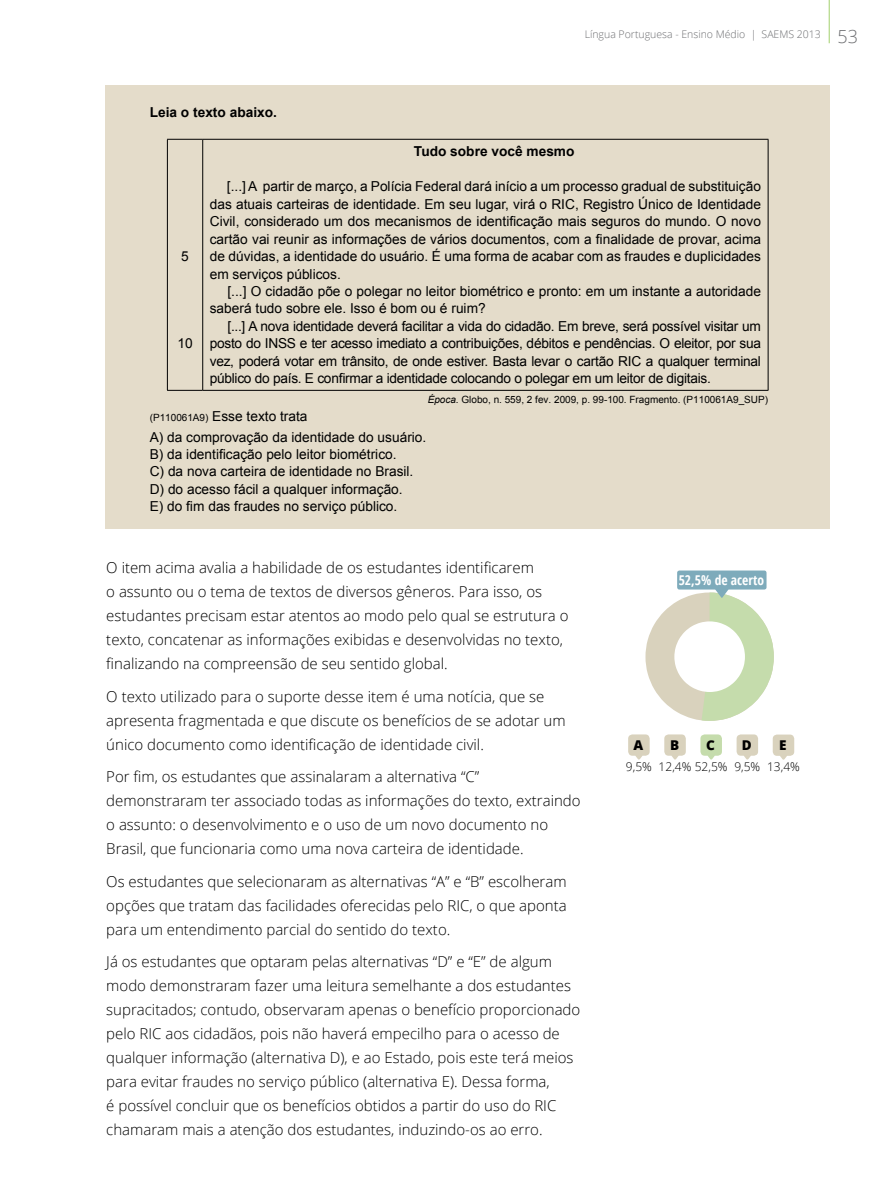
<style>
.page{position:relative;width:893px;height:1191px;background:#fff}
.page>*{position:absolute;margin:0;border:0;box-sizing:border-box;transform-origin:0 0}
.t1{font:300 18px "Open Sans";color:#6d6e71}
.t2{font:300 15px/24px "Open Sans";color:#000}
.t3{font:13.65px/17.4px "Arial";color:#000}
.t4{font:700 13.65px "Arial";color:#000}
.t5{font:700 condensed 13.5px "Open Sans";color:#fff}
.t6{font:800 13.5px "Open Sans";color:#000}
.t7{font:300 12px "Open Sans";color:#000}
.t8{font:300 10.5px "Open Sans";color:#6d6e71}
.t9{font:9.9px "Arial";color:#000}
.s1{font-style:italic}
.s2{font-size:9.9px}
</style>
<div class="page">
<div style="left:106px;top:85px;width:724px;height:443px;background:#e4dcca"></div>
<hr style="left:167px;top:139px;width:36px;height:1px;background:#000">
<hr style="left:167px;top:140px;width:1px;height:250px;background:#000">
<hr style="left:203px;top:139px;width:565px;height:1px;background:#000">
<hr style="left:202px;top:140px;width:1px;height:250px;background:#000">
<hr style="left:768px;top:140px;width:1px;height:250px;background:#000">
<hr style="left:167px;top:390px;width:36px;height:1px;background:#000">
<hr style="left:203px;top:390px;width:565px;height:1px;background:#000">
<svg style="left:628px;top:734px;width:22px;height:26px"></svg>
<svg style="left:664px;top:734px;width:22px;height:26px"></svg>
<svg style="left:700px;top:734px;width:22px;height:26px"></svg>
<svg style="left:737px;top:734px;width:21px;height:26px"></svg>
<svg style="left:773px;top:734px;width:21px;height:26px"></svg>
<svg style="left:645px;top:589px;width:129px;height:132px"></svg>
<div style="left:677px;top:570px;width:89px;height:19px;background:#7eabbb;border-radius:2px"></div>
<hr style="left:829px;top:0;width:1px;height:43px;background:#a2d06d">
<p class="t8" style="left:585px;top:27px;width:238px">Língua Portuguesa - Ensino Médio | SAEMS 2013</p>
<p class="t1" style="left:837px;top:24px;width:22px">53</p>
<p class="t4" style="left:150px;top:103px;width:129px">Leia o texto abaixo.</p>
<p class="t4" style="left:414px;top:142px;width:162px">Tudo sobre você mesmo</p>
<p class="t3" style="left:210px;top:178px;width:553px;text-align:justify;text-indent:17px">[...] A partir de março, a Polícia Federal dará início a um processo gradual de substituição das atuais carteiras de identidade. Em seu lugar, virá o RIC, Registro Único de Identidade Civil, considerado um dos mecanismos de identificação mais seguros do mundo. O novo cartão vai reunir as informações de vários documentos, com a finalidade de provar, acima de dúvidas, a identidade do usuário. É uma forma de acabar com as fraudes e duplicidades em serviços públicos.</p>
<p class="t3" style="left:210px;top:283px;width:553px;text-indent:18px">[...] O cidadão põe o polegar no leitor biométrico e pronto: em um instante a autoridade saberá tudo sobre ele. Isso é bom ou é ruim?</p>
<p class="t3" style="left:210px;top:317px;width:553px;text-align:justify;text-indent:18px">[...] A nova identidade deverá facilitar a vida do cidadão. Em breve, será possível visitar um posto do INSS e ter acesso imediato a contribuições, débitos e pendências. O eleitor, por sua vez, poderá votar em trânsito, de onde estiver. Basta levar o cartão RIC a qualquer terminal público do país. E confirmar a identidade colocando o polegar em um leitor de digitais.</p>
<p class="t9" style="left:428px;top:393px;width:342px"><span class="s1">Época</span>. Globo, n. 559, 2 fev. 2009, p. 99-100. Fragmento. (P110061A9_SUP)</p>
<p class="t3" style="left:150px;top:405px;width:278px;line-height:21px"><span class="s2">(P110061A9)</span> Esse texto trata<br>A) da comprovação da identidade do usuário.</p>
<p class="t3" style="left:150px;top:446px;width:265px">B) da identificação pelo leitor biométrico.<br>C) da nova carteira de identidade no Brasil.<br>D) do acesso fácil a qualquer informação.<br>E) do fim das fraudes no serviço público.</p>
<p class="t3" style="left:181px;top:248px;width:9px">5</p>
<p class="t3" style="left:177px;top:335px;width:17px">10</p>
<p class="t2" style="left:106px;top:555px;width:464px">O item acima avalia a habilidade de os estudantes identificarem<br>o assunto ou o tema de textos de diversos gêneros. Para isso, os estudantes precisam estar atentos ao modo pelo qual se estrutura o texto, concatenar as informações exibidas e desenvolvidas no texto, finalizando na compreensão de seu sentido global.</p>
<p class="t2" style="left:106px;top:683px;width:461px">O texto utilizado para o suporte desse item é uma notícia, que se apresenta fragmentada e que discute os benefícios de se adotar um único documento como identificação de identidade civil.</p>
<p class="t2" style="left:106px;top:764px;width:476px">Por fim, os estudantes que assinalaram a alternativa “C” demonstraram ter associado todas as informações do texto, extraindo o assunto: o desenvolvimento e o uso de um novo documento no Brasil, que funcionaria como uma nova carteira de identidade.</p>
<p class="t2" style="left:106px;top:868px;width:462px;text-align:justify">Os estudantes que selecionaram as alternativas “A” e “B” escolheram opções que tratam das facilidades oferecidas pelo RIC, o que aponta para um entendimento parcial do sentido do texto.</p>
<p class="t2" style="left:106px;top:949px;width:475px">Já os estudantes que optaram pelas alternativas “D” e “E” de algum modo demonstraram fazer uma leitura semelhante a dos estudantes supracitados; contudo, observaram apenas o benefício proporcionado pelo RIC aos cidadãos, pois não haverá empecilho para o acesso de qualquer informação (alternativa D), e ao Estado, pois este terá meios para evitar fraudes no serviço público (alternativa E). Dessa forma,<br>é possível concluir que os benefícios obtidos a partir do uso do RIC chamaram mais a atenção dos estudantes, induzindo-os ao erro.</p>
<p class="t5" style="left:679px;top:571px;width:87px">52,5% de acerto</p>
<p class="t6" style="left:633px;top:734px;width:11px">A</p>
<p class="t6" style="left:670px;top:734px;width:11px">B</p>
<p class="t6" style="left:706px;top:734px;width:10px">C</p>
<p class="t6" style="left:742px;top:734px;width:11px">D</p>
<p class="t6" style="left:779px;top:734px;width:9px">E</p>
<p class="t7" style="left:626px;top:758px;width:175px">9,5% 12,4% 52,5% 9,5% 13,4%</p>
</div>
